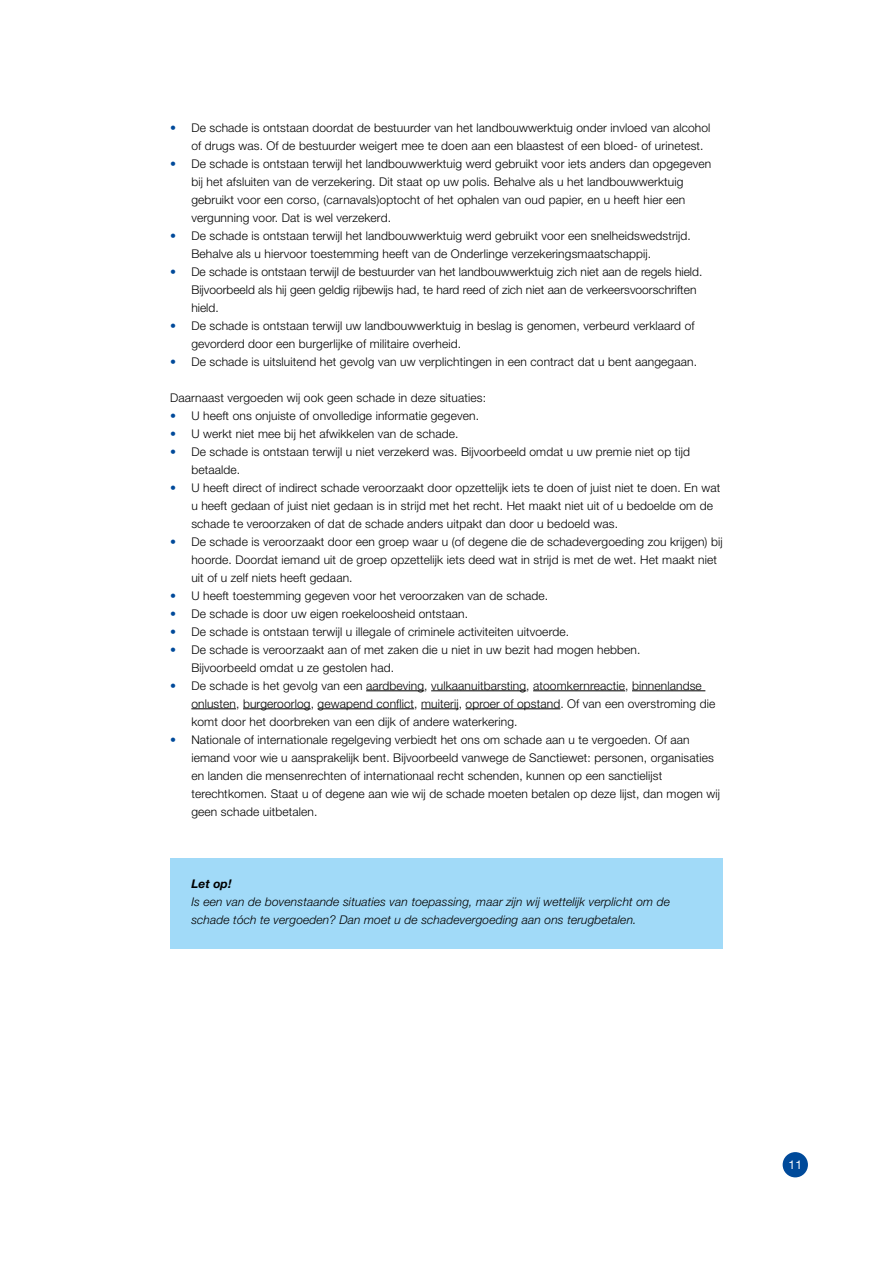
<style>
.page{position:relative;width:893px;height:1263px;background:#fff}
.page>*{position:absolute;margin:0;border:0;box-sizing:border-box;transform-origin:0 0}
.t1{font:300 12px/18px "Helvetica Neue LT Std";letter-spacing:.01em;color:#000}
.t2{font:italic 300 12px/18px "Helvetica Neue LT Std";letter-spacing:.01em;color:#000}
.t3{font:italic 700 12px "Helvetica Neue LT Std";color:#000}
.t4{font:12px "Helvetica Neue LT Std";color:#fff}
.s1{color:#004a9a}
</style>
<div class="page">
<div style="left:783px;top:1152px;width:25px;height:25px;background:#004a9a;border-radius:50%"></div>
<div style="left:170px;top:858px;width:553px;height:90px;background:#a1daf8"></div>
<hr style="left:366px;top:690px;width:58px;height:1px;background:#000">
<hr style="left:431px;top:690px;width:95px;height:1px;background:#000">
<hr style="left:533px;top:690px;width:92px;height:1px;background:#000">
<hr style="left:632px;top:690px;width:73px;height:1px;background:#000">
<hr style="left:191px;top:708px;width:45px;height:1px;background:#000">
<hr style="left:243px;top:708px;width:68px;height:1px;background:#000">
<hr style="left:318px;top:708px;width:96px;height:1px;background:#000">
<hr style="left:421px;top:708px;width:38px;height:1px;background:#000">
<hr style="left:466px;top:708px;width:94px;height:1px;background:#000">
<p class="t1" style="left:191px;top:118px;width:521px;text-indent:-21px"><span class="s1">•</span> De schade is ontstaan doordat de bestuurder van het landbouwwerktuig onder invloed van alcohol of drugs was. Of de bestuurder weigert mee te doen aan een blaastest of een bloed- of urinetest.</p>
<p class="t1" style="left:191px;top:154px;width:521px;text-indent:-21px"><span class="s1">•</span> De schade is ontstaan terwijl het landbouwwerktuig werd gebruikt voor iets anders dan opgegeven bij het afsluiten van de verzekering. Dit staat op uw polis. Behalve als u het landbouwwerktuig gebruikt voor een corso, (carnavals)optocht of het ophalen van oud papier, en u heeft hier een vergunning voor. Dat is wel verzekerd.</p>
<p class="t1" style="left:191px;top:226px;width:501px;text-indent:-21px"><span class="s1">•</span> De schade is ontstaan terwijl het landbouwwerktuig werd gebruikt voor een snelheidswedstrijd.<br>Behalve als u hiervoor toestemming heeft van de Onderlinge verzekeringsmaatschappij.</p>
<p class="t1" style="left:191px;top:262px;width:513px;text-indent:-21px"><span class="s1">•</span> De schade is ontstaan terwijl de bestuurder van het landbouwwerktuig zich niet aan de regels hield.<br>Bijvoorbeeld als hij geen geldig rijbewijs had, te hard reed of zich niet aan de verkeersvoorschriften hield.</p>
<p class="t1" style="left:191px;top:316px;width:505px;text-indent:-21px"><span class="s1">•</span> De schade is ontstaan terwijl uw landbouwwerktuig in beslag is genomen, verbeurd verklaard of gevorderd door een burgerlijke of militaire overheid.</p>
<p class="t1" style="left:170px;top:352px;width:528px"><span class="s1">•</span> De schade is uitsluitend het gevolg van uw verplichtingen in een contract dat u bent aangegaan.</p>
<p class="t1" style="left:170px;top:388px;width:318px">Daarnaast vergoeden wij ook geen schade in deze situaties:</p>
<p class="t1" style="left:170px;top:406px;width:310px"><span class="s1">•</span> U heeft ons onjuiste of onvolledige informatie gegeven.</p>
<p class="t1" style="left:170px;top:424px;width:290px"><span class="s1">•</span> U werkt niet mee bij het afwikkelen van de schade.</p>
<p class="t1" style="left:191px;top:442px;width:500px;text-indent:-21px"><span class="s1">•</span> De schade is ontstaan terwijl u niet verzekerd was. Bijvoorbeeld omdat u uw premie niet op tijd betaalde.</p>
<p class="t1" style="left:191px;top:478px;width:531px;text-indent:-21px"><span class="s1">•</span> U heeft direct of indirect schade veroorzaakt door opzettelijk iets te doen of juist niet te doen. En wat u heeft gedaan of juist niet gedaan is in strijd met het recht. Het maakt niet uit of u bedoelde om de schade te veroorzaken of dat de schade anders uitpakt dan door u bedoeld was.</p>
<p class="t1" style="left:191px;top:532px;width:533px;text-indent:-21px"><span class="s1">•</span> De schade is veroorzaakt door een groep waar u (of degene die de schadevergoeding zou krijgen) bij hoorde. Doordat iemand uit de groep opzettelijk iets deed wat in strijd is met de wet. Het maakt niet uit of u zelf niets heeft gedaan.</p>
<p class="t1" style="left:170px;top:586px;width:380px"><span class="s1">•</span> U heeft toestemming gegeven voor het veroorzaken van de schade.</p>
<p class="t1" style="left:170px;top:604px;width:299px"><span class="s1">•</span> De schade is door uw eigen roekeloosheid ontstaan.</p>
<p class="t1" style="left:170px;top:622px;width:400px"><span class="s1">•</span> De schade is ontstaan terwijl u illegale of criminele activiteiten uitvoerde.</p>
<p class="t1" style="left:191px;top:640px;width:450px;text-indent:-21px"><span class="s1">•</span> De schade is veroorzaakt aan of met zaken die u niet in uw bezit had mogen hebben.<br>Bijvoorbeeld omdat u ze gestolen had.</p>
<p class="t1" style="left:191px;top:676px;width:525px;text-indent:-21px"><span class="s1">•</span> De schade is het gevolg van een aardbeving, vulkaanuitbarsting, atoomkernreactie, binnenlandse onlusten, burgeroorlog, gewapend conflict, muiterij, oproer of opstand. Of van een overstroming die komt door het doorbreken van een dijk of andere waterkering.</p>
<p class="t1" style="left:191px;top:730px;width:530px;text-indent:-21px"><span class="s1">•</span> Nationale of internationale regelgeving verbiedt het ons om schade aan u te vergoeden. Of aan iemand voor wie u aansprakelijk bent. Bijvoorbeeld vanwege de Sanctiewet: personen, organisaties en landen die mensenrechten of internationaal recht schenden, kunnen op een sanctielijst terechtkomen. Staat u of degene aan wie wij de schade moeten betalen op deze lijst, dan mogen wij geen schade uitbetalen.</p>
<p class="t3" style="left:191px;top:876px;width:42px">Let op!</p>
<p class="t2" style="left:191px;top:892px;width:480px">Is een van de bovenstaande situaties van toepassing, maar zijn wij wettelijk verplicht om de schade tóch te vergoeden? Dan moet u de schadevergoeding aan ons terugbetalen.</p>
<p class="t4" style="left:788px;top:1157px;width:15px">11</p>
</div>
